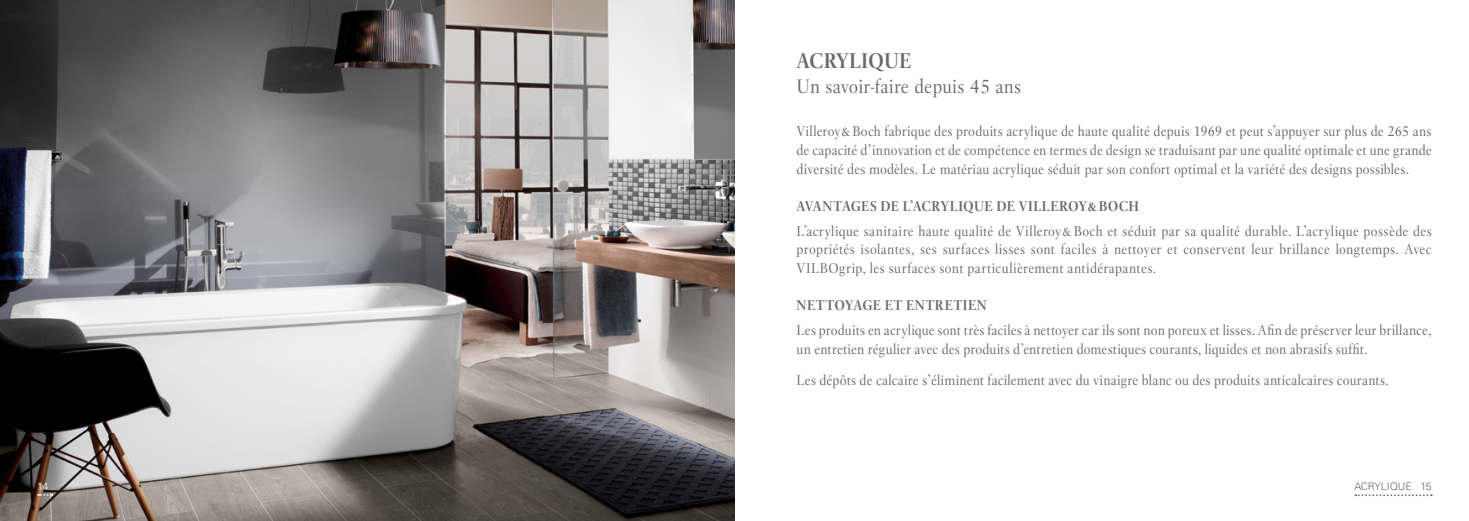
<style>
.page{position:relative;width:1469px;height:521px;background:#fff}
.page>*{position:absolute;margin:0;border:0;box-sizing:border-box;transform-origin:0 0}
.t1{font:700 21px "Villeroy Boch";color:#67696b}
.t2{font:19.25px "Villeroy Boch";letter-spacing:.01em;color:#67696b}
.t3{font:14px/18.6px "Villeroy Boch";letter-spacing:.01em;color:#67696b;text-align:justify}
.t4{font:700 14px "Villeroy Boch";letter-spacing:.02em;color:#67696b}
.t5{font:300 10.5px "Univers LT";color:#67696b}
.t6{font:300 10.5px "Univers LT";color:#fff}
</style>
<div class="page">
<img style="left:0;top:0;width:734px;height:521px">
<svg style="left:1355px;top:494px;width:76px;height:2px"></svg>
<svg style="left:38px;top:494px;width:14px;height:2px"></svg>
<h1 class="t1" style="left:796px;top:48px;width:116px">ACRYLIQUE</h1>
<h2 class="t2" style="left:796px;top:74px;width:226px">Un savoir-faire depuis 45 ans</h2>
<p class="t3" style="left:796px;top:122px;width:636px">Villeroy&amp;Boch fabrique des produits acrylique de haute qualité depuis 1969 et peut s’appuyer sur plus de 265 ans de capacité d’innovation et de compétence en termes de design se traduisant par une qualité optimale et une grande diversité des modèles. Le matériau acrylique séduit par son confort optimal et la variété des designs possibles.</p>
<p class="t4" style="left:796px;top:197px;width:344px">AVANTAGES DE L’ACRYLIQUE DE VILLEROY&amp;BOCH</p>
<p class="t3" style="left:796px;top:222px;width:637px">L’acrylique sanitaire haute qualité de Villeroy&amp;Boch et séduit par sa qualité durable. L’acrylique possède des propriétés isolantes, ses surfaces lisses sont faciles à nettoyer et conservent leur brillance longtemps. Avec VILBOgrip, les surfaces sont particulièrement antidérapantes.</p>
<p class="t4" style="left:796px;top:296px;width:192px">NETTOYAGE ET ENTRETIEN</p>
<p class="t3" style="left:796px;top:321px;width:636px">Les produits en acrylique sont très faciles à nettoyer car ils sont non poreux et lisses. Afin de préserver leur brillance, un entretien régulier avec des produits d’entretien domestiques courants, liquides et non abrasifs suffit.</p>
<p class="t3" style="left:796px;top:370px;width:593px">Les dépôts de calcaire s’éliminent facilement avec du vinaigre blanc ou des produits anticalcaires courants.</p>
<p class="t6" style="left:37px;top:480px;width:13px">14</p>
<p class="t5" style="left:1354px;top:480px;width:79px">ACRYLIQU E 15</p>
</div>
